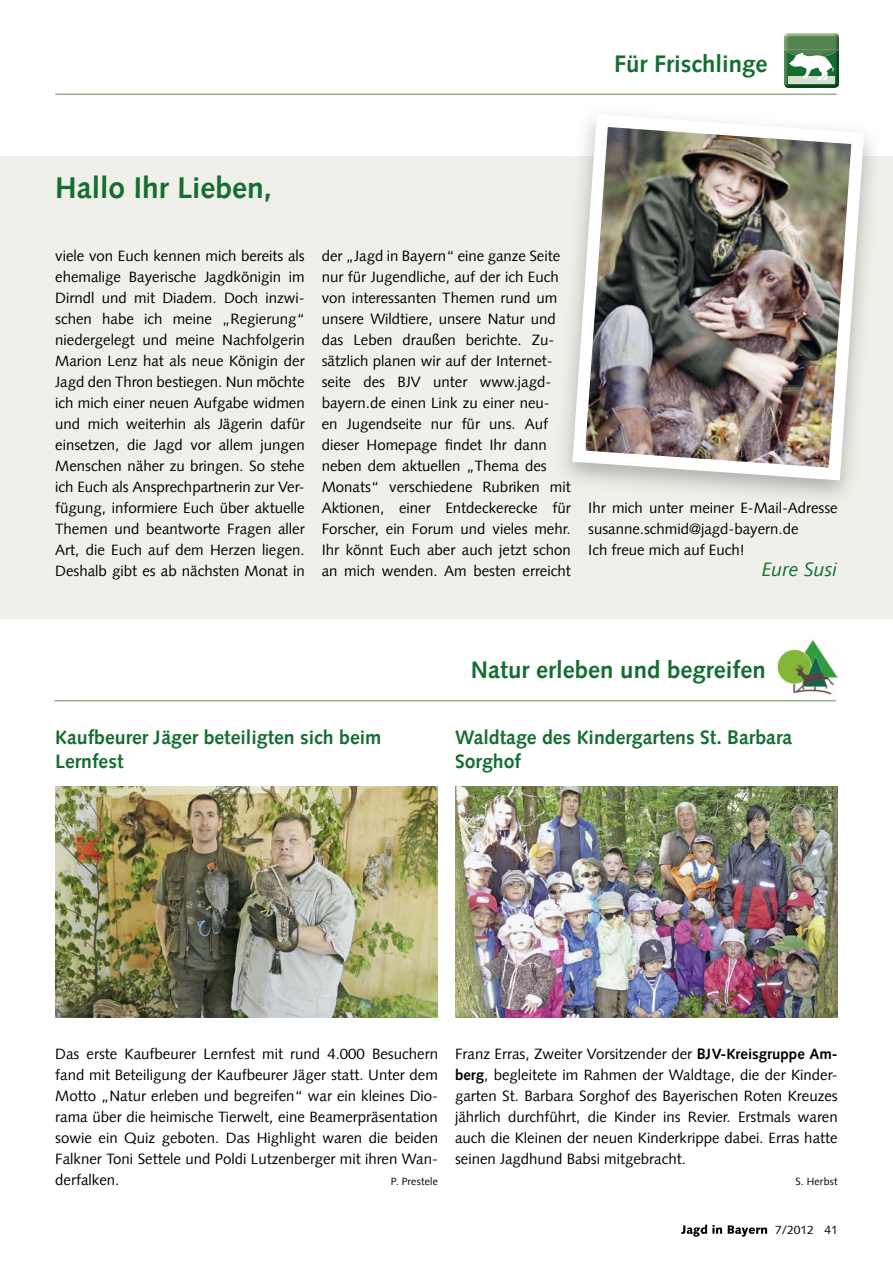
<style>
.page{position:relative;width:893px;height:1263px;background:#fff}
.page>*{position:absolute;margin:0;border:0;box-sizing:border-box;transform-origin:0 0}
.t1{font:700 30px "Syntax Com";color:#156d31}
.t2{font:700 24px "Syntax Com";color:#156d31}
.t3{font:700 19.5px/23.4px "Syntax Com";color:#156d31}
.t4{font:italic 19.5px "Syntax Com";color:#156d31}
.t5{font:15px/21px "Syntax Com";color:#000;text-align:justify}
.t6{font:12px "Syntax Com";color:#000}
.t7{font:10.5px "Syntax Com";letter-spacing:.02em;color:#000}
.s1{font-weight:700}
</style>
<div class="page">
<svg style="left:681px;top:1225px;width:86px;height:12px"></svg>
<hr style="left:55px;top:94px;width:782px;height:1px;background:#97ae8d">
<img style="left:784px;top:58px;width:55px;height:30px">
<img style="left:788px;top:76px;width:47px;height:8px">
<img style="left:784px;top:50px;width:55px;height:8px">
<img style="left:784px;top:33px;width:55px;height:17px">
<svg style="left:789px;top:53px;width:45px;height:28px"></svg>
<div style="left:0;top:156px;width:893px;height:462px;background:#eef0e9"></div>
<img style="left:566px;top:110px;width:304px;height:377px">
<hr style="left:55px;top:700px;width:781px;height:1px;background:#97ae8d">
<img style="left:777px;top:639px;width:60px;height:55px">
<img style="left:55px;top:786px;width:383px;height:231px">
<img style="left:455px;top:786px;width:383px;height:231px">
<h2 class="t2" style="left:614px;top:49px;width:155px">Für Frischlinge</h2>
<h1 class="t1" style="left:55px;top:170px;width:218px">Hallo Ihr Lieben,</h1>
<p class="t5" style="left:55px;top:246px;width:251px">viele von Euch kennen mich bereits als ehemalige Bayerische Jagdkönigin im Dirndl und mit Diadem. Doch inzwi&shy;schen habe ich meine „Regierung“ niedergelegt und meine Nachfolgerin Marion Lenz hat als neue Königin der Jagd den Thron bestiegen. Nun möchte ich mich einer neuen Aufgabe widmen und mich weiterhin als Jägerin dafür einsetzen, die Jagd vor allem jungen Menschen näher zu bringen. So stehe ich Euch als Ansprechpartnerin zur Ver&shy;fügung, informiere Euch über aktuelle Themen und beantworte Fragen aller Art, die Euch auf dem Herzen liegen.<br>Deshalb gibt es ab nächsten Monat in</p>
<p class="t5" style="left:322px;top:246px;width:251px;text-align:left">der „Jagd in Bayern“ eine ganze Seite nur für Jugendliche, auf der ich Euch von interessanten Themen rund um unsere Wildtiere, unsere Natur und das Leben draußen berichte. Zu&shy;sätzlich planen wir auf der Internet&shy;seite des BJV unter www.jagd&shy;bayern.de einen Link zu einer neu-<br>en Jugendseite nur für uns. Auf dieser Homepage findet Ihr dann neben dem aktuellen „Thema des Monats“ verschiedene Rubriken mit Aktionen, einer Entdeckerecke für Forscher, ein Forum und vieles mehr.<br>Ihr könnt Euch aber auch jetzt schon an mich wenden. Am besten erreicht</p>
<p class="t5" style="left:588px;top:498px;width:251px;text-align:left">Ihr mich unter meiner E-Mail-Adresse susanne.schmid@jagd-bayern.de<br>Ich freue mich auf Euch!</p>
<h3 class="t4" style="left:762px;top:558px;width:77px">Eure Susi</h3>
<h2 class="t2" style="left:471px;top:656px;width:296px">Natur erleben und begreifen</h2>
<h3 class="t3" style="left:55px;top:726px;width:328px">Kaufbeurer Jäger beteiligten sich beim<br>Lernfest</h3>
<h3 class="t3" style="left:455px;top:726px;width:339px">Waldtage des Kindergartens St. Barbara<br>Sorghof</h3>
<p class="t5" style="left:55px;top:1044px;width:384px">Das erste Kaufbeurer Lernfest mit rund 4.000 Besuchern fand mit Beteiligung der Kaufbeurer Jäger statt. Unter dem Motto „Natur erleben und begreifen“ war ein kleines Dio&shy;rama über die heimische Tierwelt, eine Beamerpräsentation sowie ein Quiz geboten. Das Highlight waren die beiden Falkner Toni Settele und Poldi Lutzenberger mit ihren Wan&shy;derfalken.</p>
<p class="t7" style="left:391px;top:1175px;width:49px">P. Prestele</p>
<p class="t5" style="left:455px;top:1044px;width:384px">Franz Erras, Zweiter Vorsitzender der <span class="s1">BJV-Kreisgruppe Am&shy;berg</span>, begleitete im Rahmen der Waldtage, die der Kinder&shy;garten St. Barbara Sorghof des Bayerischen Roten Kreuzes jährlich durchführt, die Kinder ins Revier. Erstmals waren auch die Kleinen der neuen Kinderkrippe dabei. Erras hatte seinen Jagdhund Babsi mitgebracht.</p>
<p class="t7" style="left:795px;top:1175px;width:44px">S. Herbst</p>
<p class="t6" style="left:775px;top:1222px;width:64px">7/2012 41</p>
</div>
